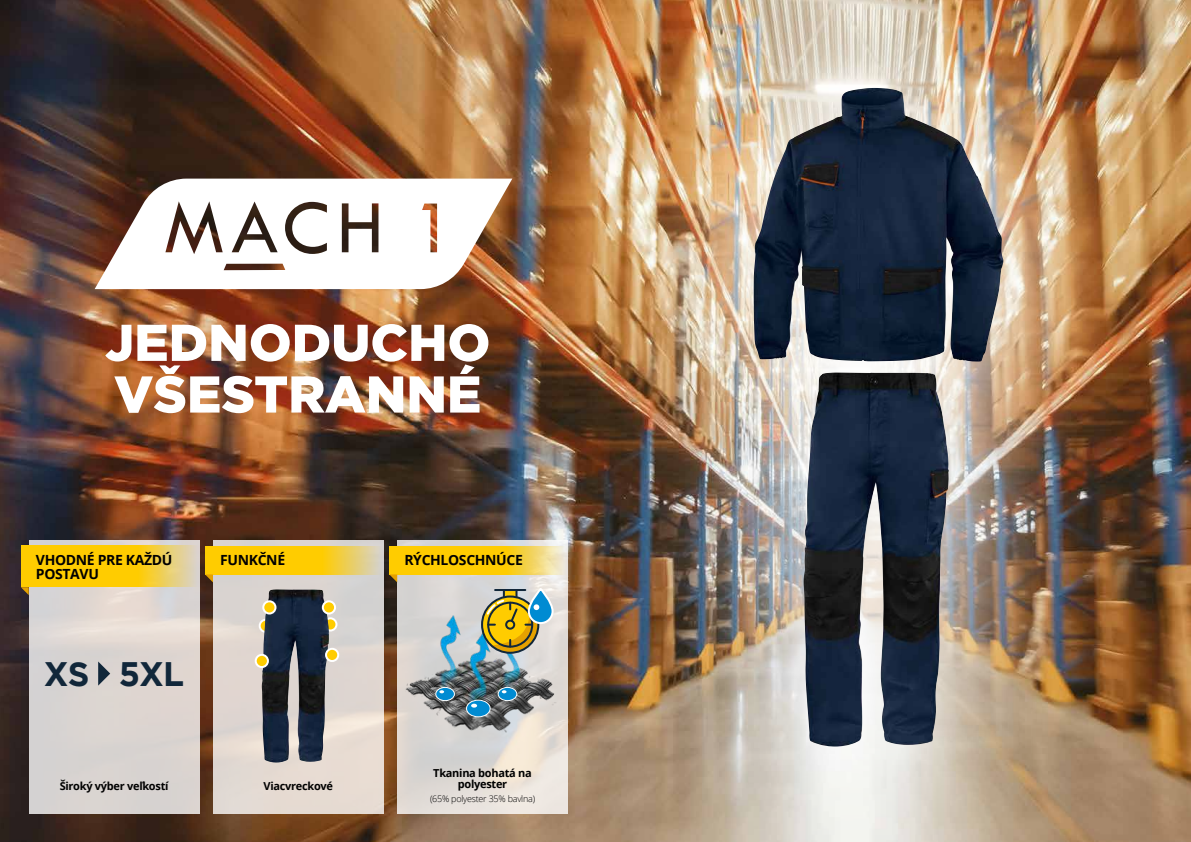
<style>
.page{position:relative;width:1191px;height:842px;background:#fff}
.page>*{position:absolute;margin:0;border:0;box-sizing:border-box;transform-origin:0 0}
.t1{font:900 51.7px/51.7px "Gotham";color:#fff}
.t2{font:700 33.9px "Gotham";color:#11273a}
.t3{font:700 14px/14px "Open Sans";letter-spacing:-.025em;color:#000}
.t4{font:700 11px/11px "Open Sans";letter-spacing:-.025em;color:#000;text-align:center}
.t5{font:300 9px "Open Sans";letter-spacing:-.025em;color:#000}
</style>
<div class="page">
<img style="left:0;top:0;width:1191px;height:842px">
<svg style="left:29px;top:540px;width:170px;height:274px;background:#dbd4d0"></svg>
<svg style="left:213px;top:540px;width:170px;height:274px;background:#c5bfbb"></svg>
<svg style="left:397px;top:540px;width:171px;height:274px;background:#e0dbd5"></svg>
<svg style="left:324px;top:618px;width:12px;height:12px"></svg>
<div style="left:323px;top:617px;width:14px;height:14px;border:2px solid #fff;border-radius:50%"></div>
<div style="left:259px;top:619px;width:14px;height:14px;border:2px solid #fff;border-radius:50%"></div>
<img style="left:262px;top:589px;width:30px;height:173px">
<img style="left:406px;top:616px;width:150px;height:116px">
<div style="left:326px;top:649px;width:12px;height:12px;background:#fc0;border-radius:50%"></div>
<div style="left:325px;top:648px;width:14px;height:14px;border:2px solid #fff;border-radius:50%"></div>
<div style="left:323px;top:601px;width:12px;height:12px;background:#fc0;border-radius:50%"></div>
<div style="left:322px;top:600px;width:14px;height:14px;border:2px solid #fff;border-radius:50%"></div>
<div style="left:263px;top:601px;width:12px;height:12px;background:#fc0;border-radius:50%"></div>
<div style="left:262px;top:600px;width:14px;height:14px;border:2px solid #fff;border-radius:50%"></div>
<div style="left:256px;top:655px;width:12px;height:12px;background:#fc0;border-radius:50%"></div>
<div style="left:255px;top:654px;width:14px;height:14px;border:2px solid #fff;border-radius:50%"></div>
<img style="left:622px;top:0;width:509px;height:842px">
<img style="left:753px;top:88px;width:120px;height:271px">
<img style="left:803px;top:373px;width:80px;height:373px">
<svg style="left:436px;top:687px;width:18px;height:14px"></svg>
<div style="left:435px;top:687px;width:20px;height:14px;border:1px solid #fff;border-radius:50%"></div>
<svg style="left:439px;top:690px;width:5px;height:3px"></svg>
<svg style="left:498px;top:687px;width:19px;height:14px"></svg>
<div style="left:497px;top:687px;width:20px;height:14px;border:1px solid #fff;border-radius:50%"></div>
<svg style="left:502px;top:690px;width:4px;height:3px"></svg>
<div style="left:466px;top:700px;width:24px;height:17px;background:#008bd2;border-radius:50%"></div>
<div style="left:466px;top:700px;width:24px;height:17px;border:1px solid #fff;border-radius:50%"></div>
<svg style="left:471px;top:704px;width:6px;height:4px"></svg>
<hr style="left:495px;top:589px;width:30px;height:2px;background:#11273a">
<svg style="left:529px;top:589px;width:23px;height:34px"></svg>
<div style="left:528px;top:588px;width:25px;height:36px;border:2px solid #fff;border-radius:12px"></div>
<svg style="left:485px;top:590px;width:56px;height:64px;background:#b4a64d"></svg>
<svg style="left:98px;top:661px;width:12px;height:25px"></svg>
<svg style="left:205px;top:546px;width:178px;height:28px;background:#f7cc24"></svg>
<svg style="left:205px;top:574px;width:8px;height:8px"></svg>
<svg style="left:389px;top:546px;width:179px;height:28px;background:#fbd028"></svg>
<svg style="left:389px;top:574px;width:8px;height:8px"></svg>
<svg style="left:21px;top:546px;width:178px;height:41px;background:#f8cd24"></svg>
<svg style="left:21px;top:587px;width:8px;height:8px"></svg>
<svg style="left:95px;top:179px;width:417px;height:110px"></svg>
<svg style="left:247px;top:217px;width:15px;height:17px"></svg>
<h1 class="t1" style="left:105px;top:315px;width:387px">JEDNODUCHO<br>VŠESTRANNÉ</h1>
<p class="t3" style="left:36px;top:552px;width:138px">VHODNÉ PRE KAŽDÚ<br>POSTAVU</p>
<h2 class="t2" style="left:44px;top:655px;width:142px">XS 5XL</h2>
<p class="t4" style="left:60px;top:780px;width:110px">Široký výber veľkostí</p>
<p class="t3" style="left:220px;top:553px;width:66px">FUNKČNÉ</p>
<p class="t4" style="left:263px;top:780px;width:71px">Viacvreckové</p>
<p class="t3" style="left:404px;top:553px;width:120px">RÝCHLOSCHNÚCE</p>
<p class="t4" style="left:433px;top:767px;width:100px">Tkanina bohatá na polyester</p>
<p class="t5" style="left:430px;top:793px;width:107px">(65% polyester 35% bavlna)</p>
</div>
